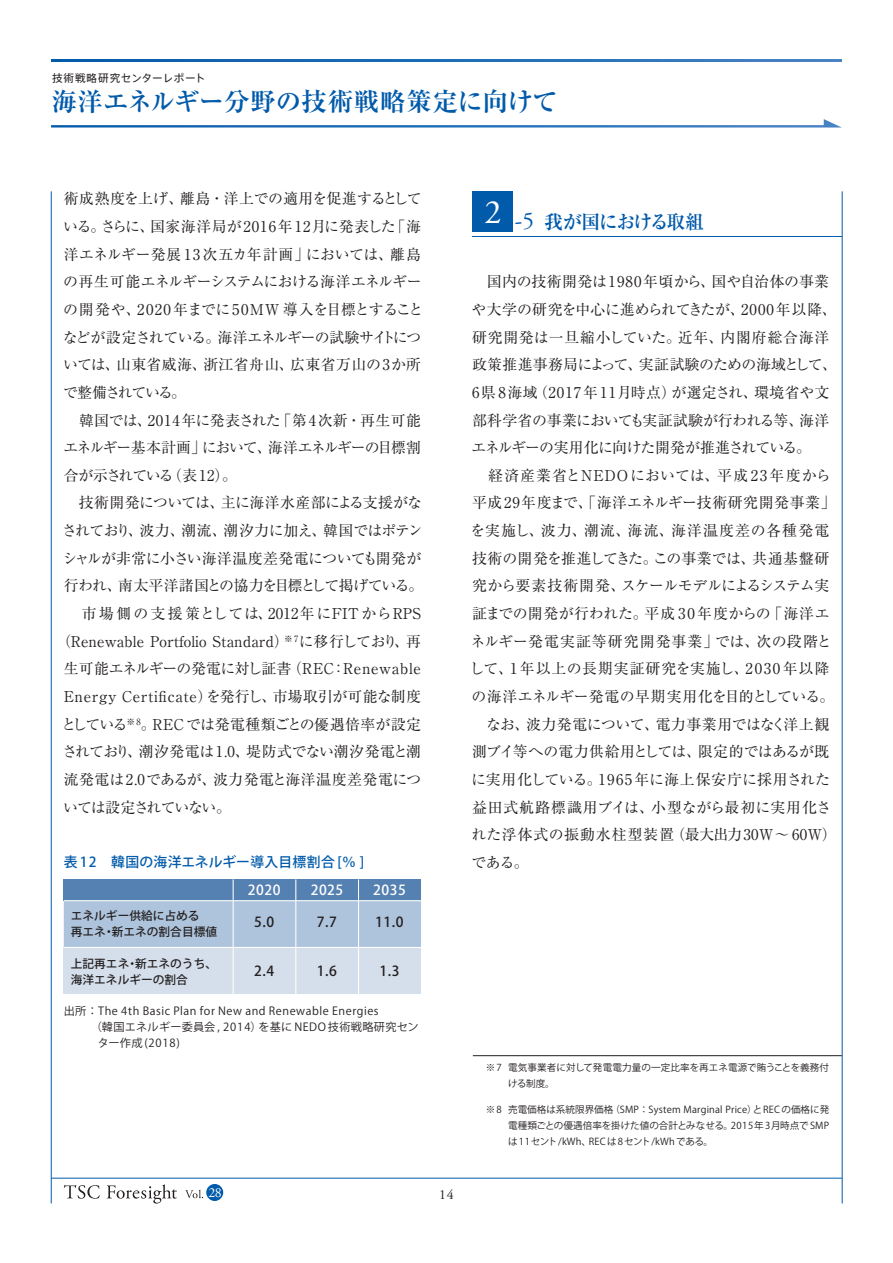
<style>
.page{position:relative;width:893px;height:1263px;background:#fff}
.page>*{position:absolute;margin:0;border:0;box-sizing:border-box;transform-origin:0 0}
.t1{font:700 25.5px "Ryumin Pro";letter-spacing:.005em;color:#015aaa}
.t2{font:700 19.2px "Ryumin Pro";letter-spacing:-.05em;color:#015aaa}
.t3{font:14.85px/27.6px "Ryumin Pro";letter-spacing:.005em;color:#231f20}
.t4{font:14.85px "Ryumin Pro";letter-spacing:.04em;color:#231f20}
.t5{font:14.85px "Ryumin Pro";letter-spacing:.05em;color:#231f20}
.t6{font:14.85px "Ryumin Pro";letter-spacing:.025em;color:#231f20}
.t7{font:14.85px "Ryumin Pro";letter-spacing:.045em;color:#231f20}
.t8{font:14.85px "Ryumin Pro";letter-spacing:-.065em;color:#231f20}
.t9{font:14.85px "Ryumin Pro";letter-spacing:-.075em;color:#231f20}
.t10{font:14.85px "Ryumin Pro";letter-spacing:-.04em;color:#231f20}
.t11{font:14.85px "Ryumin Pro";letter-spacing:-.045em;color:#231f20}
.t12{font:14.85px "Ryumin Pro";letter-spacing:.035em;color:#231f20}
.t13{font:14.85px "Ryumin Pro";letter-spacing:-.015em;color:#231f20}
.t14{font:14.85px "Ryumin Pro";letter-spacing:-.06em;color:#231f20}
.t15{font:14.85px "Ryumin Pro";letter-spacing:.03em;color:#231f20}
.t16{font:14.85px "Ryumin Pro";letter-spacing:-.035em;color:#231f20}
.t17{font:14.85px "Ryumin Pro";letter-spacing:-.03em;color:#231f20}
.t18{font:14.85px "Ryumin Pro";letter-spacing:-.085em;color:#231f20}
.t19{font:14.85px "Ryumin Pro";letter-spacing:-.08em;color:#231f20}
.t20{font:14.85px "Ryumin Pro";letter-spacing:-.095em;color:#231f20}
.t21{font:500 13.8px "Koz Go Pr 6 N";letter-spacing:.02em;color:#015aaa}
.t22{font:500 13.8px "Koz Go Pr 6 N";color:#231f20}
.t23{font:500 13.8px "Koz Go Pr 6 N";letter-spacing:.04em;color:#fff}
.t24{font:13.8px "Adobe Garamond Pro";color:#fff}
.t25{font:13.8px "Adobe Garamond Pro";color:#231f20}
.t26{font:500 11.7px/15.9px "Koz Go Pr 6 N";color:#231f20}
.t27{font:11.1px/15.9px "Koz Go Pr 6 N";letter-spacing:.05em;color:#231f20}
.t28{font:10.65px "Axis Std";letter-spacing:.04em;color:#231f20}
.t29{font:9.6px/15.9px "Koz Go Pr 6 N";letter-spacing:.005em;color:#231f20}
.s1{font-family:"Adobe Garamond Pro";font-weight:400;font-size:23.4px}
</style>
<div class="page">
<hr style="left:473px;top:1055px;width:369px;height:1px;background:#231f20">
<div style="left:64px;top:901px;width:357px;height:46px;background:#aec4dc"></div>
<div style="left:64px;top:947px;width:357px;height:47px;background:#d5dfeb"></div>
<div style="left:64px;top:879px;width:357px;height:22px;background:#5580b2"></div>
<hr style="left:233px;top:879px;width:1px;height:115px;background:#fff">
<hr style="left:295px;top:879px;width:1px;height:115px;background:#fff">
<hr style="left:358px;top:879px;width:1px;height:115px;background:#fff">
<hr style="left:64px;top:900px;width:357px;height:1px;background:#fff">
<hr style="left:64px;top:947px;width:357px;height:1px;background:#fff">
<div style="left:472px;top:191px;width:40px;height:41px;background:#015aaa"></div>
<hr style="left:472px;top:236px;width:370px;height:1px;background:#015aaa">
<svg style="left:51px;top:119px;width:791px;height:9px"></svg>
<svg style="left:51px;top:60px;width:791px;height:2px;background:#226db6"></svg>
<hr style="left:51px;top:191px;width:1px;height:1012px;background:#015aaa">
<hr style="left:842px;top:191px;width:1px;height:1012px;background:#015aaa">
<hr style="left:51px;top:1178px;width:791px;height:1px;background:#015aaa">
<div style="left:206px;top:1184px;width:17px;height:17px;background:#015aaa;border-radius:50%"></div>
<svg style="left:185px;top:1190px;width:18px;height:8px"></svg>
<svg style="left:64px;top:1185px;width:36px;height:14px"></svg>
<svg style="left:107px;top:1184px;width:70px;height:19px"></svg>
<p class="t28" style="left:52px;top:70px;width:155px">技術戦略研究センターレポート</p>
<h1 class="t1" style="left:51px;top:81px;width:508px">海洋エネルギー分野の技術戦略策定に向けて</h1>
<p class="t3" style="left:64px;top:184px;width:360px">術成熟度を上げ、離島・洋上での適用を促進するとして</p>
<p class="t4" style="left:63px;top:215px;width:359px">いる。さらに、国家海洋局が2016年12月に発表した「海</p>
<p class="t13" style="left:64px;top:242px;width:359px">洋エネルギー発展 13 次五カ年計画」においては、離島</p>
<p class="t14" style="left:63px;top:270px;width:360px">の再生可能エネルギーシステムにおける海洋エネルギー</p>
<p class="t5" style="left:63px;top:298px;width:362px">の開発や、2020年までに50MW 導入を目標とすること</p>
<p class="t8" style="left:63px;top:325px;width:360px">などが設定されている。海洋エネルギーの試験サイトにつ</p>
<p class="t15" style="left:63px;top:353px;width:359px">いては、山東省威海、浙江省舟山、広東省万山の3か所</p>
<p class="t20" style="left:63px;top:381px;width:125px">で整備されている。</p>
<p class="t6" style="left:64px;top:408px;width:359px">　韓国では、2014年に発表された「第4次新・再生可能</p>
<p class="t9" style="left:63px;top:436px;width:359px">エネルギー基本計画」において、海洋エネルギーの目標割</p>
<p class="t18" style="left:64px;top:464px;width:175px">合が示されている（表 12）。</p>
<p class="t16" style="left:64px;top:491px;width:360px">　技術開発については、主に海洋水産部による支援がな</p>
<p class="t10" style="left:62px;top:519px;width:362px">されており、波力、潮流、潮汐力に加え、韓国ではポテン</p>
<p class="t17" style="left:62px;top:546px;width:360px">シャルが非常に小さい海洋温度差発電についても開発が</p>
<p class="t11" style="left:64px;top:574px;width:361px">行われ、南太平洋諸国との協力を目標として掲げている。</p>
<p class="t7" style="left:64px;top:602px;width:359px">　市場側の支援策としては、2012年にFITからRPS</p>
<p class="t3" style="left:56px;top:626px;width:366px">（Renewable Portfolio Standard）<sup>※7</sup>に移行しており、再</p>
<p class="t3" style="left:64px;top:654px;width:359px">生可能エネルギーの発電に対し証書（REC：Renewable</p>
<p class="t4" style="left:64px;top:685px;width:359px">Energy Certificate）を発行し、市場取引が可能な制度</p>
<p class="t3" style="left:61px;top:709px;width:361px">としている<sup>※8</sup>。RECでは発電種類ごとの優遇倍率が設定</p>
<p class="t3" style="left:62px;top:737px;width:360px">されており、潮汐発電は1.0、堤防式でない潮汐発電と潮</p>
<p class="t12" style="left:64px;top:768px;width:359px">流発電は2.0であるが、波力発電と海洋温度差発電につ</p>
<p class="t19" style="left:63px;top:795px;width:169px">いては設定されていない。</p>
<p class="t2" style="left:484px;top:206px;width:221px"><sup>2</sup> <span class="s1">-5</span> 我が国における取組</p>
<p class="t3" style="left:470px;top:267px;width:369px">　国内の技術開発は1980年頃から、国や自治体の事業や大学の研究を中心に進められてきたが、2000年以降、研究開発は一旦縮小していた。近年、内閣府総合海洋政策推進事務局によって、実証試験のための海域として、<br>6県8海域（2017年11月時点）が選定され、環境省や文部科学省の事業においても実証試験が行われる等、海洋エネルギーの実用化に向けた開発が推進されている。<br>　経済産業省とNEDOにおいては、平成 23年度から平成29年度まで、「海洋エネルギー技術研究開発事業」を実施し、波力、潮流、海流、海洋温度差の各種発電技術の開発を推進してきた。この事業では、共通基盤研究から要素技術開発、スケールモデルによるシステム実証までの開発が行われた。平成 30年度からの「海洋エネルギー発電実証等研究開発事業」では、次の段階として、1年以上の長期実証研究を実施し、2030年以降の海洋エネルギー発電の早期実用化を目的としている。　なお、波力発電について、電力事業用ではなく洋上観測ブイ等への電力供給用としては、限定的ではあるが既に実用化している。1965年に海上保安庁に採用された益田式航路標識用ブイは、小型ながら最初に実用化された浮体式の振動水柱型装置（最大出力30W～ 60W）</p>
<p class="t21" style="left:64px;top:854px;width:302px">表 12　韓国の海洋エネルギー導入目標割合 [％ ]</p>
<p class="t3" style="left:471px;top:847px;width:59px">である。</p>
<p class="t26" style="left:71px;top:908px;width:148px">エネルギー供給に占める<br>再エネ・新エネの割合目標値</p>
<p class="t26" style="left:71px;top:956px;width:148px">上記再エネ・新エネのうち、海洋エネルギーの割合</p>
<p class="t23" style="left:248px;top:883px;width:34px">2020</p>
<p class="t23" style="left:311px;top:882px;width:34px">2025</p>
<p class="t23" style="left:373px;top:882px;width:34px">2035</p>
<p class="t22" style="left:254px;top:914px;width:22px">5.0</p>
<p class="t22" style="left:254px;top:963px;width:22px">2.4</p>
<p class="t22" style="left:317px;top:914px;width:22px">7.7</p>
<p class="t22" style="left:317px;top:963px;width:22px">1.6</p>
<p class="t22" style="left:375px;top:914px;width:30px">11.0</p>
<p class="t22" style="left:379px;top:963px;width:22px">1.3</p>
<p class="t27" style="left:64px;top:1003px;width:356px">出所：The 4th Basic Plan for New and Renewable Energies<br>　　　（韓国エネルギー委員会 , 2014）を基に NEDO 技術戦略研究セン　　　ター作成 (2018)</p>
<p class="t24" style="left:208px;top:1184px;width:15px">28</p>
<p class="t25" style="left:439px;top:1186px;width:16px">14</p>
<p class="t29" style="left:508px;top:1060px;width:323px;text-indent:-32px">　※ 7 電気事業者に対して発電電力量の一定比率を再エネ電源で賄うことを義務付ける制度。</p>
<p class="t29" style="left:508px;top:1102px;width:323px;text-align:justify;text-indent:-32px">　※ 8 売電価格は系統限界価格（SMP：System Marginal Price）とREC の価格に発電種類ごとの優遇倍率を掛けた値の合計とみなせる。2015年 3月時点で SMPは 11セント/kWh、REC は 8セント/kWhである。</p>
</div>
